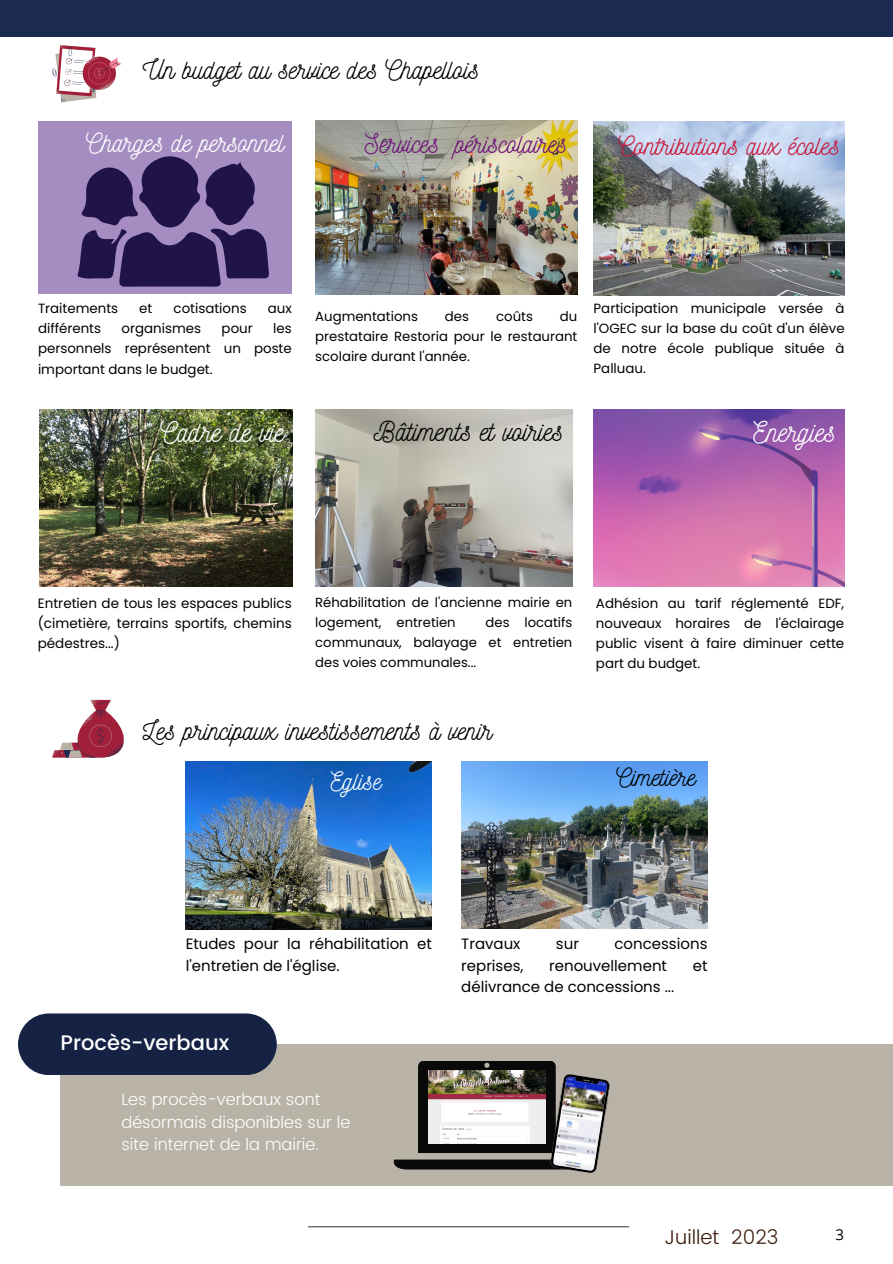
<style>
.page{position:relative;width:893px;height:1264px;background:#fff}
.page>*{position:absolute;margin:0;border:0;box-sizing:border-box;transform-origin:0 0}
.t1{font:28.65px "Nickainley";color:#feffff}
.t2{font:27.75px "Nickainley";color:#000}
.t3{font:27px "Nickainley";color:#000}
.t4{font:26.7px "Nickainley";color:#c9193b}
.t5{font:26.7px "Nickainley";color:#70147b}
.t6{font:26.7px "Nickainley";color:#fff}
.t7{font:25.5px "Nickainley";color:#000}
.t8{font:25.5px "Nickainley";color:#feffff}
.t9{font:500 21px "Poppins";color:#fff}
.t10{font:300 19.95px "Poppins";color:#3c1a0c}
.t11{font:300 16.5px/22.5px "Poppins";color:#fff}
.t12{font:15px/21.3px "Poppins";color:#000}
.t13{font:15px "Open Sans";color:#000}
.t14{font:13.5px/20.2px "Poppins";color:#000;text-align:justify}
.t15{font:13.35px/20.1px "Poppins";color:#000;text-align:justify}
.t16{font:13.2px/19.8px "Poppins";color:#000;text-align:justify}
</style>
<div class="page">
<hr style="left:308px;top:1226px;width:321px;height:1px;background:#3e4e40">
<div style="left:0;top:0;width:892px;height:37px;background:#1b2a50"></div>
<svg style="left:52px;top:45px;width:69px;height:57px"></svg>
<img style="left:315px;top:409px;width:257px;height:177px">
<img style="left:593px;top:409px;width:251px;height:177px">
<img style="left:39px;top:409px;width:253px;height:177px">
<svg style="left:52px;top:700px;width:72px;height:57px"></svg>
<img style="left:185px;top:761px;width:246px;height:168px">
<img style="left:461px;top:761px;width:246px;height:167px">
<img style="left:593px;top:121px;width:251px;height:174px">
<img style="left:315px;top:120px;width:262px;height:174px">
<div style="left:38px;top:121px;width:254px;height:173px;background:#a58dc1"></div>
<svg style="left:77px;top:156px;width:192px;height:130px"></svg>
<div style="left:61px;top:1044px;width:831px;height:141px;background:#b9b3a7"></div>
<div style="left:18px;top:1013px;width:259px;height:62px;background:#152244;border-radius:31px"></div>
<svg style="left:394px;top:1061px;width:215px;height:112px"></svg>
<p class="t3" style="left:143px;top:52px;width:338px">Un budget au service des Chapellois</p>
<p class="t6" style="left:86px;top:125px;width:199px">Charges de personnel</p>
<p class="t5" style="left:364px;top:126px;width:204px">Services périscolaires</p>
<p class="t4" style="left:618px;top:128px;width:223px">Contributions aux écoles</p>
<p class="t15" style="left:38px;top:298px;width:82px">Traitements</p>
<p class="t15" style="left:139px;top:298px;width:15px">et</p>
<p class="t15" style="left:173px;top:298px;width:75px">cotisations</p>
<p class="t15" style="left:268px;top:298px;width:26px">aux</p>
<p class="t15" style="left:38px;top:318px;width:65px">différents</p>
<p class="t15" style="left:122px;top:318px;width:81px">organismes</p>
<p class="t15" style="left:221px;top:318px;width:33px">pour</p>
<p class="t15" style="left:38px;top:318px;width:255px;text-indent:235px">les personnels représentent un poste important dans le budget.</p>
<p class="t16" style="left:315px;top:306px;width:104px">Augmentations</p>
<p class="t16" style="left:445px;top:306px;width:26px">des</p>
<p class="t16" style="left:496px;top:306px;width:38px">coûts</p>
<p class="t16" style="left:315px;top:306px;width:263px;text-indent:245px">du prestataire Restoria pour le restaurant scolaire durant l'année.</p>
<p class="t15" style="left:593px;top:298px;width:252px">Participation municipale versée à l'OGEC sur la base du coût d'un élève de notre école publique située à Palluau.</p>
<p class="t1" style="left:160px;top:413px;width:125px">Cadre de vie</p>
<p class="t2" style="left:374px;top:413px;width:191px">Bâtiments et voiries</p>
<p class="t1" style="left:753px;top:413px;width:84px">Energies</p>
<p class="t14" style="left:38px;top:593px;width:255px">Entretien de tous les espaces publics (cimetière, terrains sportifs, chemins pédestres...)</p>
<p class="t16" style="left:315px;top:593px;width:258px">Réhabilitation de l'ancienne mairie en logement, entretien</p>
<p class="t16" style="left:315px;top:612px;width:258px;text-indent:170px">des locatifs communaux, balayage et entretien des voies communales...</p>
<p class="t3" style="left:143px;top:712px;width:350px">Les principaux investissements à venir</p>
<p class="t15" style="left:596px;top:593px;width:250px">Adhésion au tarif réglementé EDF, nouveaux horaires de l'éclairage public visent à faire diminuer cette part du budget.</p>
<p class="t8" style="left:330px;top:764px;width:52px">Eglise</p>
<p class="t7" style="left:616px;top:760px;width:81px">Cimetière</p>
<p class="t12" style="left:186px;top:933px;width:248px">Etudes pour la réhabilitation et l'entretien de l'église.</p>
<p class="t12" style="left:461px;top:933px;width:61px">Travaux</p>
<p class="t12" style="left:556px;top:933px;width:24px">sur</p>
<p class="t12" style="left:614px;top:933px;width:94px">concessions</p>
<p class="t12" style="left:461px;top:954px;width:64px">reprises,</p>
<p class="t12" style="left:549px;top:954px;width:119px">renouvellement</p>
<p class="t12" style="left:692px;top:954px;width:16px">et</p>
<p class="t12" style="left:461px;top:976px;width:214px">délivrance de concessions ...</p>
<p class="t9" style="left:61px;top:1030px;width:170px">Procès-verbaux</p>
<p class="t11" style="left:121px;top:1088px;width:230px">Les procès-verbaux sont désormais disponibles sur le site internet de la mairie.</p>
<p class="t10" style="left:664px;top:1225px;width:116px">Juillet 2023</p>
<p class="t13" style="left:835px;top:1224px;width:10px">3</p>
</div>
